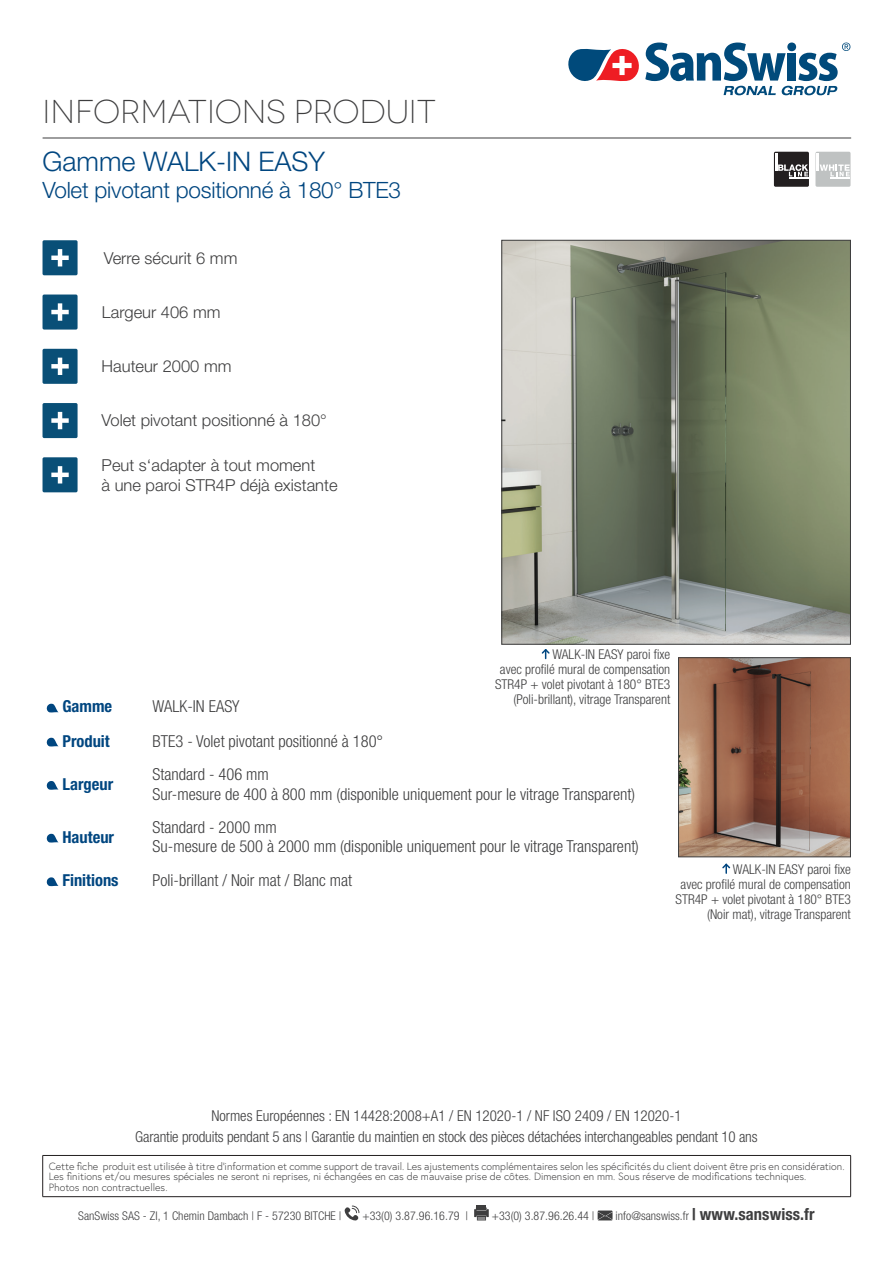
<style>
.page{position:relative;width:893px;height:1263px;background:#fff}
.page>*{position:absolute;margin:0;border:0;box-sizing:border-box;transform-origin:0 0}
.t1{font:300 33px "Novecentowide";letter-spacing:-.005em;color:#3e3e3f}
.t2{font:300 27px "Helvetica Neue LT Pro";color:#004680}
.t3{font:300 22.5px "Helvetica Neue LT Pro";letter-spacing:-.01em;color:#004680}
.t4{font:300 condensed 16.5px/19.8px "Helvetica Neue LT Pro";color:#3e3e3f}
.t5{font:300 16.5px/19.8px "Helvetica Neue LT Pro";color:#3e3e3f}
.t6{font:700 condensed 16.5px "Helvetica Neue LT Pro";color:#004680}
.t7{font:300 condensed 15px/21px "Helvetica Neue LT Pro";letter-spacing:-.01em;color:#3e3e3f;text-align:center}
.t8{font:300 condensed 13.5px/15px "Helvetica Neue LT Pro";color:#3e3e3f;text-align:right}
.t9{font:300 condensed 12px "Helvetica Neue LT Pro";letter-spacing:.005em;color:#3e3e3f}
.t10{font:300 10.5px/10.5px "Europa";color:#3e3e3f}
.s1{font-weight:700;font-size:16.5px}
</style>
<div class="page">
<svg style="left:344px;top:1205px;width:15px;height:15px"></svg>
<div style="left:477px;top:1205px;width:9px;height:5px;background:#3e3e3f"></div>
<svg style="left:474px;top:1207px;width:15px;height:13px"></svg>
<svg style="left:598px;top:1210px;width:14px;height:10px"></svg>
<hr style="left:43px;top:1155px;width:808px;height:1px;background:#231f20">
<hr style="left:42px;top:1156px;width:1px;height:40px;background:#231f20">
<hr style="left:850px;top:1156px;width:1px;height:40px;background:#231f20">
<hr style="left:43px;top:1196px;width:808px;height:1px;background:#231f20">
<img style="left:503px;top:242px;width:346px;height:401px">
<div style="left:501px;top:240px;width:350px;height:405px;border:1px solid #3e3e3f"></div>
<img style="left:680px;top:659px;width:169px;height:196px">
<div style="left:678px;top:657px;width:173px;height:200px;border:1px solid #3e3e3f"></div>
<hr style="left:43px;top:138px;width:808px;height:1px;background:#3e3e3f">
<svg style="left:568px;top:43px;width:282px;height:52px"></svg>
<svg style="left:46px;top:703px;width:13px;height:10px"></svg>
<svg style="left:46px;top:737px;width:13px;height:10px"></svg>
<svg style="left:46px;top:781px;width:13px;height:9px"></svg>
<svg style="left:46px;top:833px;width:13px;height:10px"></svg>
<svg style="left:46px;top:877px;width:13px;height:10px"></svg>
<div style="left:774px;top:152px;width:35px;height:35px;background:#231f20;border-radius:2px"></div>
<svg style="left:775px;top:153px;width:33px;height:25px"></svg>
<div style="left:815px;top:152px;width:35px;height:35px;background:#bfc2c2;border-radius:2px"></div>
<hr style="left:816px;top:153px;width:3px;height:18px;background:#fff">
<svg style="left:820px;top:165px;width:30px;height:13px"></svg>
<div style="left:43px;top:240px;width:35px;height:35px;background:#094f77;border-radius:2px"></div>
<svg style="left:51px;top:249px;width:18px;height:17px"></svg>
<div style="left:43px;top:294px;width:35px;height:36px;background:#094f77;border-radius:2px"></div>
<svg style="left:51px;top:303px;width:18px;height:18px"></svg>
<div style="left:43px;top:349px;width:35px;height:35px;background:#094f77;border-radius:2px"></div>
<svg style="left:51px;top:358px;width:18px;height:17px"></svg>
<div style="left:43px;top:403px;width:35px;height:35px;background:#094f77;border-radius:2px"></div>
<svg style="left:51px;top:412px;width:18px;height:17px"></svg>
<div style="left:43px;top:457px;width:35px;height:35px;background:#094f77;border-radius:2px"></div>
<svg style="left:51px;top:466px;width:18px;height:17px"></svg>
<svg style="left:541px;top:649px;width:9px;height:9px"></svg>
<svg style="left:722px;top:863px;width:9px;height:10px"></svg>
<h1 class="t1" style="left:43px;top:93px;width:395px">INFORMATIONS PRODUIT</h1>
<h2 class="t2" style="left:43px;top:145px;width:284px">Gamme WALK-IN EASY</h2>
<h3 class="t3" style="left:43px;top:176px;width:360px">Volet pivotant positionné à 180° BTE3</h3>
<h3 class="t5" style="left:104px;top:248px;width:135px">Verre sécurit 6 mm</h3>
<h3 class="t5" style="left:102px;top:302px;width:120px">Largeur 406 mm</h3>
<h3 class="t5" style="left:102px;top:356px;width:131px">Hauteur 2000 mm</h3>
<h3 class="t5" style="left:102px;top:410px;width:227px">Volet pivotant positionné à 180°</h3>
<h3 class="t5" style="left:102px;top:455px;width:237px">Peut s‘adapter à tout moment<br>à une paroi STR4P déjà existante</h3>
<p class="t8" style="left:495px;top:647px;width:177px">WALK-IN EASY paroi fixe<br>avec profilé mural de compensation STR4P + volet pivotant à 180° BTE3 (Poli-brillant), vitrage Transparent</p>
<h3 class="t6" style="left:62px;top:697px;width:51px">Gamme</h3>
<h3 class="t4" style="left:153px;top:697px;width:88px">WALK-IN EASY</h3>
<h3 class="t6" style="left:62px;top:731px;width:49px">Produit</h3>
<h3 class="t4" style="left:153px;top:731px;width:232px">BTE3 - Volet pivotant positionné à 180°</h3>
<h3 class="t6" style="left:62px;top:774px;width:52px">Largeur</h3>
<h3 class="t4" style="left:153px;top:764px;width:484px">Standard - 406 mm<br>Sur-mesure de 400 à 800 mm (disponible uniquement pour le vitrage Transparent)</h3>
<h3 class="t6" style="left:62px;top:827px;width:53px">Hauteur</h3>
<h3 class="t4" style="left:153px;top:817px;width:488px">Standard - 2000 mm<br>Su-mesure de 500 à 2000 mm (disponible uniquement pour le vitrage Transparent)</h3>
<h3 class="t6" style="left:62px;top:870px;width:58px">Finitions</h3>
<h3 class="t4" style="left:153px;top:870px;width:201px">Poli-brillant / Noir mat / Blanc mat</h3>
<p class="t8" style="left:676px;top:861px;width:177px">WALK-IN EASY paroi fixe<br>avec profilé mural de compensation<br>STR4P + volet pivotant à 180° BTE3 (Noir mat), vitrage Transparent</p>
<h3 class="t7" style="left:135px;top:1105px;width:624px">Normes Européennes : EN 14428:2008+A1 / EN 12020-1 / NF ISO 2409 / EN 12020-1<br>Garantie produits pendant 5 ans | Garantie du maintien en stock des pièces détachées interchangeables pendant 10 ans</h3>
<p class="t10" style="left:49px;top:1160px;width:797px">Cette fiche produit est utilisée à titre d‘information et comme support de travail. Les ajustements complémentaires selon les spécificités du client doivent être pris en considération.<br>Les finitions et/ou mesures spéciales ne seront ni reprises, ni échangées en cas de mauvaise prise de côtes. Dimension en mm. Sous réserve de modifications techniques.<br>Photos non contractuelles.</p>
<p class="t9" style="left:78px;top:1209px;width:265px">SanSwiss SAS - ZI, 1 Chemin Dambach | F - 57230 BITCHE |</p>
<p class="t9" style="left:362px;top:1209px;width:107px">+33(0) 3.87.96.16.79 |</p>
<p class="t9" style="left:492px;top:1209px;width:104px">+33(0) 3.87.96.26.44 |</p>
<p class="t9" style="left:615px;top:1209px;width:201px">info@sanswiss.fr <span class="s1">| www.sanswiss.fr</span></p>
</div>
